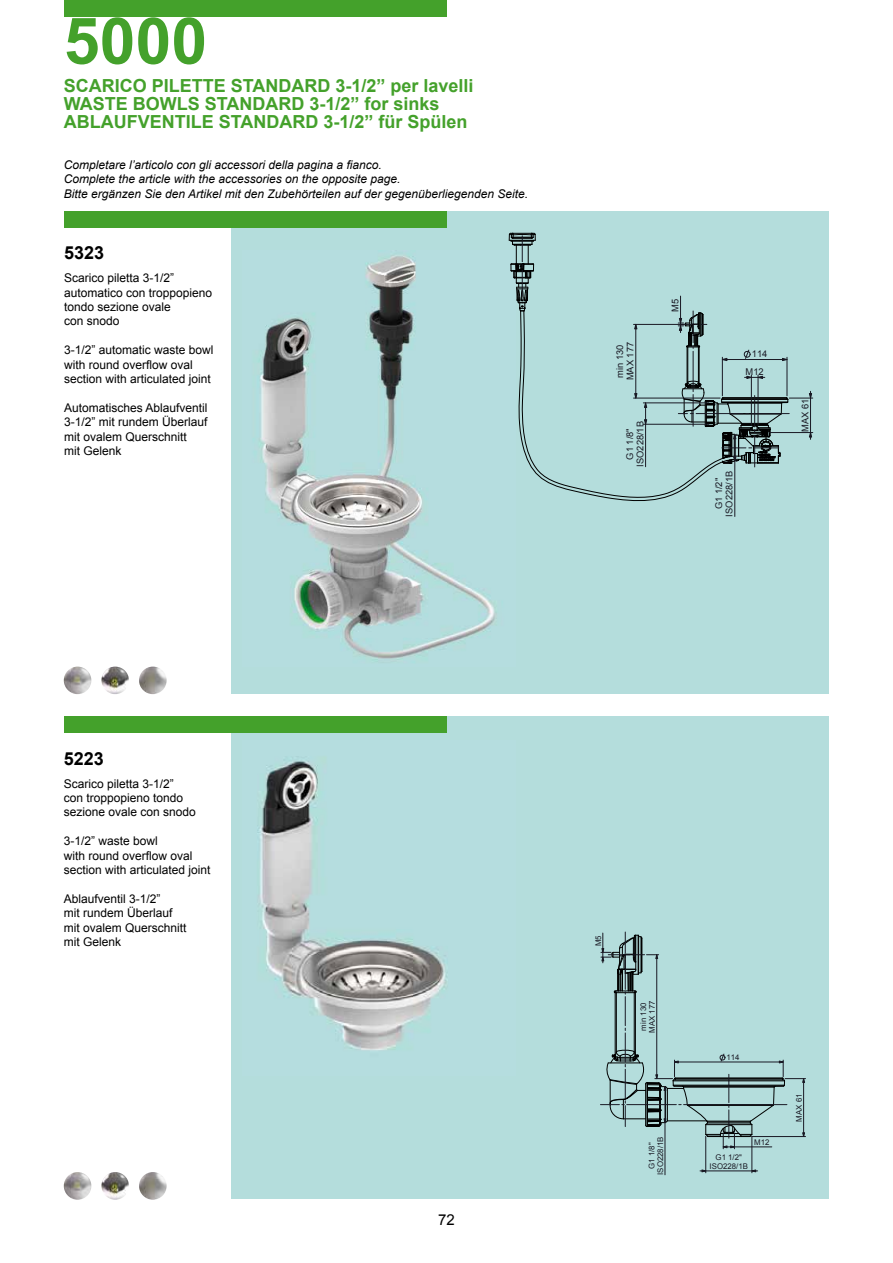
<style>
.page{position:relative;width:893px;height:1263px;background:#fff}
.page>*{position:absolute;margin:0;border:0;box-sizing:border-box;transform-origin:0 0}
.t1{font:700 64.5px "Arial";color:#44a12b}
.t2{font:700 18px/18px "Arial";color:#44a12b}
.t3{font:700 18px "Arial";color:#000}
.t4{font:15px "Arial";color:#000}
.t5{font:12px/14.4px "Arial";color:#000}
.t6{font:italic 12px/14.4px "Arial";color:#000}
.t7{font:9.3px/10.4px "Arial";color:#191924}
.t8{font:7.8px "Arial";color:#191924}
</style>
<div class="page">
<div style="left:231px;top:211px;width:598px;height:483px;background:#b4dddc"></div>
<div style="left:231px;top:716px;width:598px;height:483px;background:#b4dddc"></div>
<img style="left:101px;top:666px;width:28px;height:28px;border-radius:14px">
<img style="left:139px;top:666px;width:28px;height:28px;border-radius:14px">
<img style="left:64px;top:666px;width:27px;height:28px;border-radius:14px">
<img style="left:101px;top:1172px;width:28px;height:28px;border-radius:14px">
<img style="left:139px;top:1172px;width:28px;height:28px;border-radius:14px">
<img style="left:64px;top:1172px;width:27px;height:28px;border-radius:14px">
<div style="left:64px;top:716px;width:382px;height:17px;background:#44a12b"></div>
<div style="left:64px;top:211px;width:382px;height:17px;background:#44a12b"></div>
<div style="left:64px;top:0;width:382px;height:17px;background:#44a12b"></div>
<img style="left:257px;top:761px;width:189px;height:290px">
<img style="left:258px;top:255px;width:237px;height:405px">
<hr style="left:734px;top:461px;width:1px;height:55px;background:#191924">
<svg style="left:509px;top:232px;width:304px;height:272px"></svg>
<hr style="left:635px;top:993px;width:1px;height:61px;background:#000">
<hr style="left:615px;top:993px;width:1px;height:61px;background:#000">
<hr style="left:634px;top:993px;width:1px;height:59px;background:#000">
<hr style="left:616px;top:993px;width:1px;height:59px;background:#000">
<hr style="left:625px;top:996px;width:1px;height:30px;background:#191924">
<hr style="left:665px;top:1122px;width:1px;height:53px;background:#191924">
<hr style="left:656px;top:955px;width:1px;height:123px;background:#191924">
<hr style="left:752px;top:1136px;width:1px;height:37px;background:#191924">
<hr style="left:706px;top:1171px;width:52px;height:1px;background:#191924">
<hr style="left:705px;top:1136px;width:1px;height:37px;background:#191924">
<svg style="left:600px;top:1028px;width:205px;height:121px"></svg>
<svg style="left:601px;top:932px;width:58px;height:62px"></svg>
<h1 class="t1" style="left:64px;top:-2px;width:145px">5000</h1>
<h2 class="t2" style="left:64px;top:77px;width:411px">SCARICO PILETTE STANDARD 3-1/2” per lavelli<br>WASTE BOWLS STANDARD 3-1/2” for sinks<br>ABLAUFVENTILE STANDARD 3-1/2” für Spülen</h2>
<p class="t6" style="left:64px;top:158px;width:466px">Completare l’articolo con gli accessori della pagina a fianco.<br>Complete the article with the accessories on the opposite page.<br>Bitte ergänzen Sie den Artikel mit den Zubehörteilen auf der gegenüberliegenden Seite.</p>
<h2 class="t3" style="left:64px;top:241px;width:42px">5323</h2>
<p class="t5" style="left:64px;top:271px;width:150px">Scarico piletta 3-1/2” automatico con troppopieno tondo sezione ovale<br>con snodo</p>
<p class="t5" style="left:64px;top:343px;width:151px">3-1/2” automatic waste bowl with round overflow oval section with articulated joint</p>
<p class="t5" style="left:64px;top:401px;width:145px">Automatisches Ablaufventil<br>3-1/2” mit rundem Überlauf mit ovalem Querschnitt<br>mit Gelenk</p>
<p class="t7" style="left:615px;top:380px;width:40px;rotate:-90deg">min 130<br>MAX 177</p>
<p class="t7" style="left:635px;top:467px;width:47px;rotate:-90deg">ISO228/1B</p>
<p class="t7" style="left:625px;top:460px;width:33px;rotate:-90deg">G1 1/8"</p>
<p class="t7" style="left:670px;top:312px;width:14px;rotate:-90deg">M5</p>
<p class="t7" style="left:752px;top:349px;width:17px">114</p>
<p class="t7" style="left:746px;top:367px;width:20px">M12</p>
<p class="t7" style="left:724px;top:516px;width:47px;rotate:-90deg">ISO228/1B</p>
<p class="t7" style="left:714px;top:509px;width:33px;rotate:-90deg">G1 1/2"</p>
<p class="t7" style="left:800px;top:432px;width:35px;rotate:-90deg">MAX 61</p>
<h2 class="t3" style="left:64px;top:746px;width:42px">5223</h2>
<p class="t5" style="left:64px;top:776px;width:134px">Scarico piletta 3-1/2” con troppopieno tondo sezione ovale con snodo</p>
<p class="t5" style="left:64px;top:834px;width:148px">3-1/2” waste bowl<br>with round overflow oval section with articulated joint</p>
<p class="t5" style="left:64px;top:891px;width:124px">Ablaufventil 3-1/2”<br>mit rundem Überlauf mit ovalem Querschnitt mit Gelenk</p>
<p class="t4" style="left:438px;top:1210px;width:18px">72</p>
<p class="t8" style="left:593px;top:946px;width:12px;rotate:-90deg">M5</p>
<p class="t8" style="left:647px;top:1033px;width:34px;rotate:-90deg">MAX 177</p>
<p class="t8" style="left:638px;top:1031px;width:29px;rotate:-90deg">min 130</p>
<p class="t8" style="left:655px;top:1175px;width:40px;rotate:-90deg">ISO228/1B</p>
<p class="t8" style="left:646px;top:1169px;width:28px;rotate:-90deg">G1 1/8"</p>
<p class="t8" style="left:726px;top:1052px;width:15px">114</p>
<p class="t8" style="left:716px;top:1152px;width:28px">G1 1/2"</p>
<p class="t8" style="left:754px;top:1137px;width:17px">M12</p>
<p class="t8" style="left:710px;top:1161px;width:40px">ISO228/1B</p>
<p class="t8" style="left:794px;top:1121px;width:29px;rotate:-90deg">MAX 61</p>
</div>
